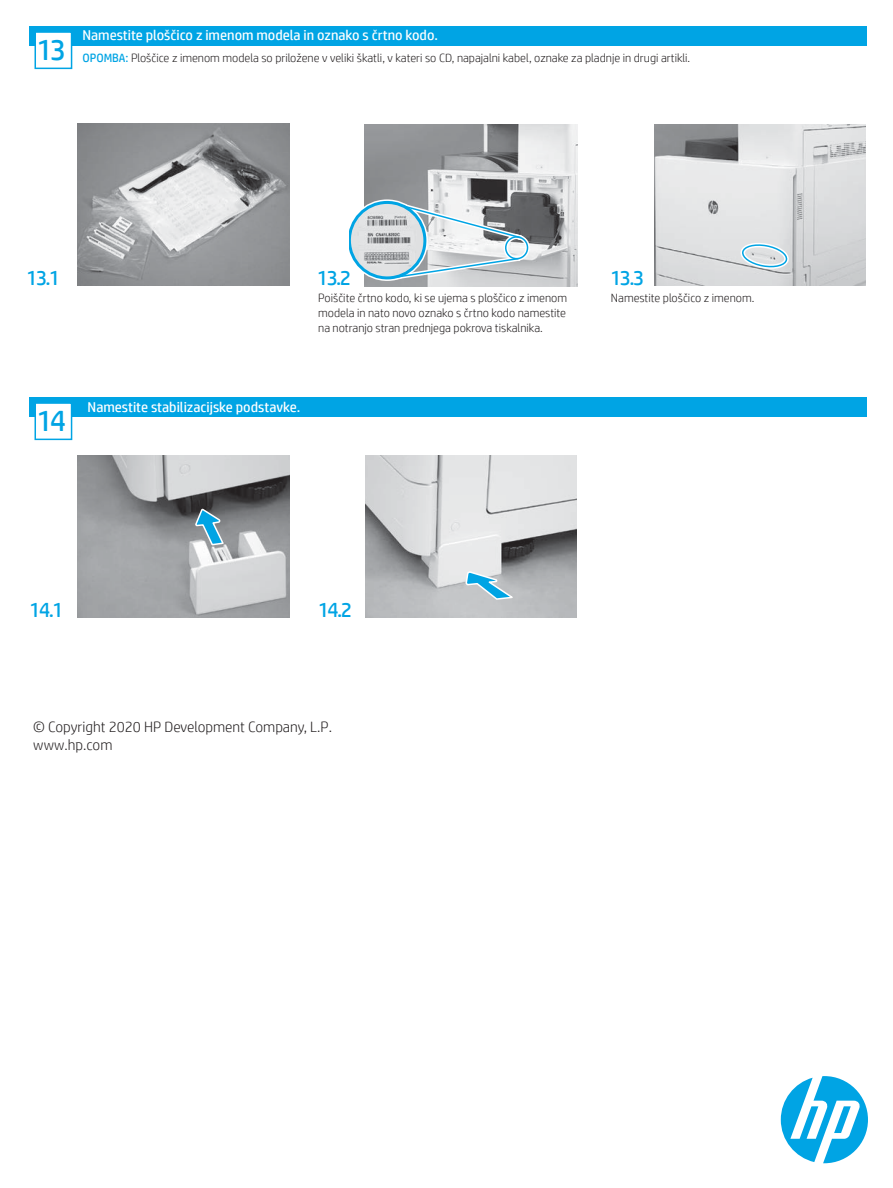
<style>
.page{position:relative;width:893px;height:1188px;background:#fff}
.page>*{position:absolute;margin:0;border:0;box-sizing:border-box;transform-origin:0 0}
.t1{font:30px "HP Simplified";color:#00a4e4}
.t2{font:21px "HP Simplified";letter-spacing:-.08em;color:#00a4e4}
.t3{font:300 15px/18px "HP Simplified";color:#231f20}
.t4{font:14.25px "HP Simplified";color:#fff}
.t5{font:300 12px/15px "HP Simplified";color:#231f20;text-align:justify}
.s1{font-weight:400;color:#00a4e4}
</style>
<div class="page">
<img style="left:78px;top:124px;width:211px;height:161px">
<img style="left:364px;top:124px;width:214px;height:162px">
<svg style="left:349px;top:196px;width:184px;height:88px"></svg>
<img style="left:78px;top:455px;width:211px;height:162px">
<svg style="left:195px;top:508px;width:30px;height:38px"></svg>
<img style="left:365px;top:455px;width:212px;height:162px">
<svg style="left:464px;top:570px;width:52px;height:31px;background:#9dc3d3"></svg>
<div style="left:29px;top:26px;width:837px;height:19px;background:#00a4e4"></div>
<div style="left:35px;top:31px;width:37px;height:38px;background:#fff;border:2px solid #00a4e4"></div>
<div style="left:29px;top:397px;width:837px;height:19px;background:#00a4e4"></div>
<div style="left:35px;top:402px;width:37px;height:38px;background:#fff;border:2px solid #00a4e4"></div>
<img style="left:654px;top:124px;width:211px;height:162px">
<svg style="left:740px;top:241px;width:52px;height:27px"></svg>
<svg style="left:781px;top:1076px;width:87px;height:87px"></svg>
<h1 class="t1" style="left:37px;top:30px;width:31px">13</h1>
<p class="t4" style="left:82px;top:26px;width:357px">Namestite ploščico z imenom modela in oznako s črtno kodo.</p>
<p class="t5" style="left:82px;top:50px;width:609px"><span class="s1">OPOMBA:</span> Ploščice z imenom modela so priložene v veliki škatli, v kateri so CD, napajalni kabel, oznake za pladnje in drugi artikli.</p>
<h2 class="t2" style="left:26px;top:264px;width:35px">13.1</h2>
<h2 class="t2" style="left:317px;top:264px;width:35px">13.2</h2>
<h2 class="t2" style="left:610px;top:264px;width:35px">13.3</h2>
<p class="t5" style="left:318px;top:290px;width:250px">Poiščite črtno kodo, ki se ujema s ploščico z imenom modela in nato novo oznako s črtno kodo namestite na notranjo stran prednjega pokrova tiskalnika.</p>
<p class="t5" style="left:611px;top:290px;width:145px">Namestite ploščico z imenom.</p>
<h1 class="t1" style="left:37px;top:401px;width:31px">14</h1>
<p class="t4" style="left:88px;top:398px;width:214px">Namestite stabilizacijske podstavke.</p>
<h2 class="t2" style="left:30px;top:596px;width:35px">14.1</h2>
<h2 class="t2" style="left:318px;top:596px;width:35px">14.2</h2>
<p class="t3" style="left:33px;top:717px;width:300px">© Copyright 2020 HP Development Company, L.P. www.hp.com</p>
</div>
